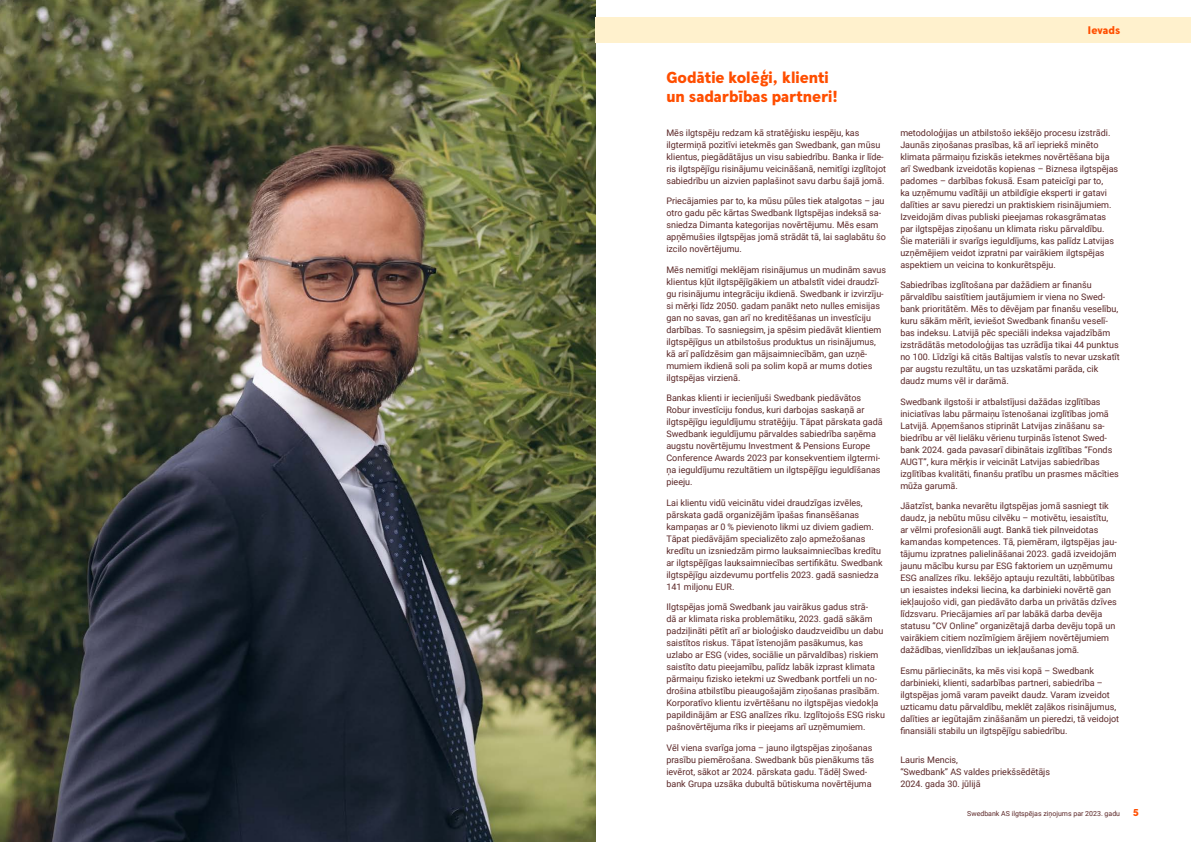
<style>
.page{position:relative;width:1191px;height:842px;background:#fff}
.page>*{position:absolute;margin:0;border:0;box-sizing:border-box;transform-origin:0 0}
.t1{font:900 16px/19px "Swedbank Headline";color:#ff4e00}
.t2{font:900 11px "Swedbank Headline";color:#ff4e00}
.t3{font:900 10px "Swedbank Headline";color:#ff4e00}
.t4{font:9px/12px "Roboto";color:#5b2727}
.t5{font:7px "Roboto";color:#5b2727}
</style>
<div class="page">
<img style="left:0;top:0;width:595px;height:842px">
<div style="left:595px;top:17px;width:596px;height:26px;background:#fff1cd"></div>
<h1 class="t1" style="left:666px;top:69px;width:173px">Godātie kolēģi, klienti un sadarbības partneri!</h1>
<p class="t4" style="left:666px;top:126px;width:221px">Mēs ilgtspēju redzam kā stratēģisku iespēju, kas ilgtermiņā pozitīvi ietekmēs gan Swedbank, gan mūsu klientus, piegādātājus un visu sabiedrību. Banka ir līde&shy;ris ilgtspējīgu risinājumu veicināšanā, nemitīgi izglītojot sabiedrību un aizvien paplašinot savu darbu šajā jomā.</p>
<p class="t4" style="left:666px;top:195px;width:221px">Priecājamies par to, ka mūsu pūles tiek atalgotas – jau otro gadu pēc kārtas Swedbank Ilgtspējas indeksā sa&shy;sniedza Dimanta kategorijas novērtējumu. Mēs esam apņēmušies ilgtspējas jomā strādāt tā, lai saglabātu šo izcilo novērtējumu.</p>
<p class="t4" style="left:666px;top:263px;width:221px">Mēs nemitīgi meklējam risinājumus un mudinām savus klientus kļūt ilgtspējīgākiem un atbalstīt videi draudzī&shy;gu risinājumu integrāciju ikdienā. Swedbank ir izvirzīju&shy;si mērķi līdz 2050. gadam panākt neto nulles emisijas gan no savas, gan arī no kreditēšanas un investīciju darbības. To sasniegsim, ja spēsim piedāvāt klientiem ilgtspējīgus un atbilstošus produktus un risinājumus, kā arī palīdzēsim gan mājsaimniecībām, gan uzņē&shy;mumiem ikdienā soli pa solim kopā ar mums doties ilgtspējas virzienā.</p>
<p class="t4" style="left:666px;top:392px;width:218px">Bankas klienti ir iecienījuši Swedbank piedāvātos Robur investīciju fondus, kuri darbojas saskaņā ar ilgtspējīgu ieguldījumu stratēģiju. Tāpat pārskata gadā Swedbank ieguldījumu pārvaldes sabiedrība saņēma augstu novērtējumu Investment &amp; Pensions Europe Conference Awards 2023 par konsekventiem ilgtermi&shy;ņa ieguldījumu rezultātiem un ilgtspējīgu ieguldīšanas pieeju.</p>
<p class="t4" style="left:666px;top:496px;width:218px">Lai klientu vidū veicinātu videi draudzīgas izvēles, pārskata gadā organizējām īpašas finansēšanas kampaņas ar 0 % pievienoto likmi uz diviem gadiem.<br>Tāpat piedāvājām specializēto zaļo apmežošanas kredītu un izsniedzām pirmo lauksaimniecības kredītu ar ilgtspējīgas lauksaimniecības sertifikātu. Swedbank ilgtspējīgu aizdevumu portfelis 2023. gadā sasniedza 141 miljonu EUR.</p>
<p class="t4" style="left:666px;top:601px;width:220px">Ilgtspējas jomā Swedbank jau vairākus gadus strā-<br>dā ar klimata riska problemātiku, 2023. gadā sākām padziļināti pētīt arī ar bioloģisko daudzveidību un dabu saistītos riskus. Tāpat īstenojām pasākumus, kas uzlabo ar ESG (vides, sociālie un pārvaldības) riskiem saistīto datu pieejamību, palīdz labāk izprast klimata pārmaiņu fizisko ietekmi uz Swedbank portfeli un no&shy;drošina atbilstību pieaugošajām ziņošanas prasībām.<br>Korporatīvo klientu izvērtēšanu no ilgtspējas viedokļa papildinājām ar ESG analīzes rīku. Izglītojošs ESG risku pašnovērtējuma rīks ir pieejams arī uzņēmumiem.</p>
<p class="t4" style="left:666px;top:741px;width:209px">Vēl viena svarīga joma – jauno ilgtspējas ziņošanas prasību piemērošana. Swedbank būs pienākums tās ievērot, sākot ar 2024. pārskata gadu. Tādēļ Swed&shy;bank Grupa uzsāka dubultā būtiskuma novērtējuma</p>
<p class="t2" style="left:1088px;top:23px;width:34px">Ievads</p>
<p class="t4" style="left:900px;top:126px;width:219px">metodoloģijas un atbilstošo iekšējo procesu izstrādi.<br>Jaunās ziņošanas prasības, kā arī iepriekš minēto klimata pārmaiņu fiziskās ietekmes novērtēšana bija arī Swedbank izveidotās kopienas – Biznesa ilgtspējas padomes – darbības fokusā. Esam pateicīgi par to,<br>ka uzņēmumu vadītāji un atbildīgie eksperti ir gatavi dalīties ar savu pieredzi un praktiskiem risinājumiem.<br>Izveidojām divas publiski pieejamas rokasgrāmatas par ilgtspējas ziņošanu un klimata risku pārvaldību.<br>Šie materiāli ir svarīgs ieguldījums, kas palīdz Latvijas uzņēmējiem veidot izpratni par vairākiem ilgtspējas aspektiem un veicina to konkurētspēju.</p>
<p class="t4" style="left:900px;top:278px;width:221px">Sabiedrības izglītošana par dažādiem ar finanšu pārvaldību saistītiem jautājumiem ir viena no Swed&shy;bank prioritātēm. Mēs to dēvējam par finanšu veselību, kuru sākām mērīt, ieviešot Swedbank finanšu veselī&shy;bas indeksu. Latvijā pēc speciāli indeksa vajadzībām izstrādātās metodoloģijas tas uzrādīja tikai 44 punktus no 100. Līdzīgi kā citās Baltijas valstīs to nevar uzskatīt par augstu rezultātu, un tas uzskatāmi parāda, cik daudz mums vēl ir darāmā.</p>
<p class="t4" style="left:900px;top:395px;width:220px">Swedbank ilgstoši ir atbalstījusi dažādas izglītības iniciatīvas labu pārmaiņu īstenošanai izglītības jomā Latvijā. Apņemšanos stiprināt Latvijas zināšanu sa&shy;biedrību ar vēl lielāku vērienu turpinās īstenot Swed&shy;bank 2024. gada pavasarī dibinātais izglītības “Fonds AUGT”, kura mērķis ir veicināt Latvijas sabiedrības izglītības kvalitāti, finanšu pratību un prasmes mācīties mūža garumā.</p>
<p class="t4" style="left:900px;top:499px;width:218px">Jāatzīst, banka nevarētu ilgtspējas jomā sasniegt tik daudz, ja nebūtu mūsu cilvēku – motivētu, iesaistītu, ar vēlmi profesionāli augt. Bankā tiek pilnveidotas kamandas kompetences. Tā, piemēram, ilgtspējas jau&shy;tājumu izpratnes palielināšanai 2023. gadā izveidojām jaunu mācību kursu par ESG faktoriem un uzņēmumu ESG analīzes rīku. Iekšējo aptauju rezultāti, labbūtības un iesaistes indeksi liecina, ka darbinieki novērtē gan iekļaujošo vidi, gan piedāvāto darba un privātās dzīves līdzsvaru. Priecājamies arī par labākā darba devēja statusu “CV Online” organizētajā darba devēju topā un vairākiem citiem nozīmīgiem ārējiem novērtējumiem dažādības, vienlīdzības un iekļaušanas jomā.</p>
<p class="t4" style="left:900px;top:664px;width:220px">Esmu pārliecināts, ka mēs visi kopā – Swedbank darbinieki, klienti, sadarbības partneri, sabiedrība – ilgtspējas jomā varam paveikt daudz. Varam izveidot uzticamu datu pārvaldību, meklēt zaļākos risinājumus, dalīties ar iegūtajām zināšanām un pieredzi, tā veidojot finansiāli stabilu un ilgtspējīgu sabiedrību.</p>
<p class="t4" style="left:900px;top:753px;width:151px">Lauris Mencis,<br>“Swedbank” AS valdes priekšsēdētājs<br>2024. gada 30. jūlijā</p>
<p class="t5" style="left:967px;top:809px;width:154px">Swedbank AS ilgtspējas ziņojums par 2023. gadu</p>
<p class="t3" style="left:1132px;top:807px;width:8px">5</p>
</div>
